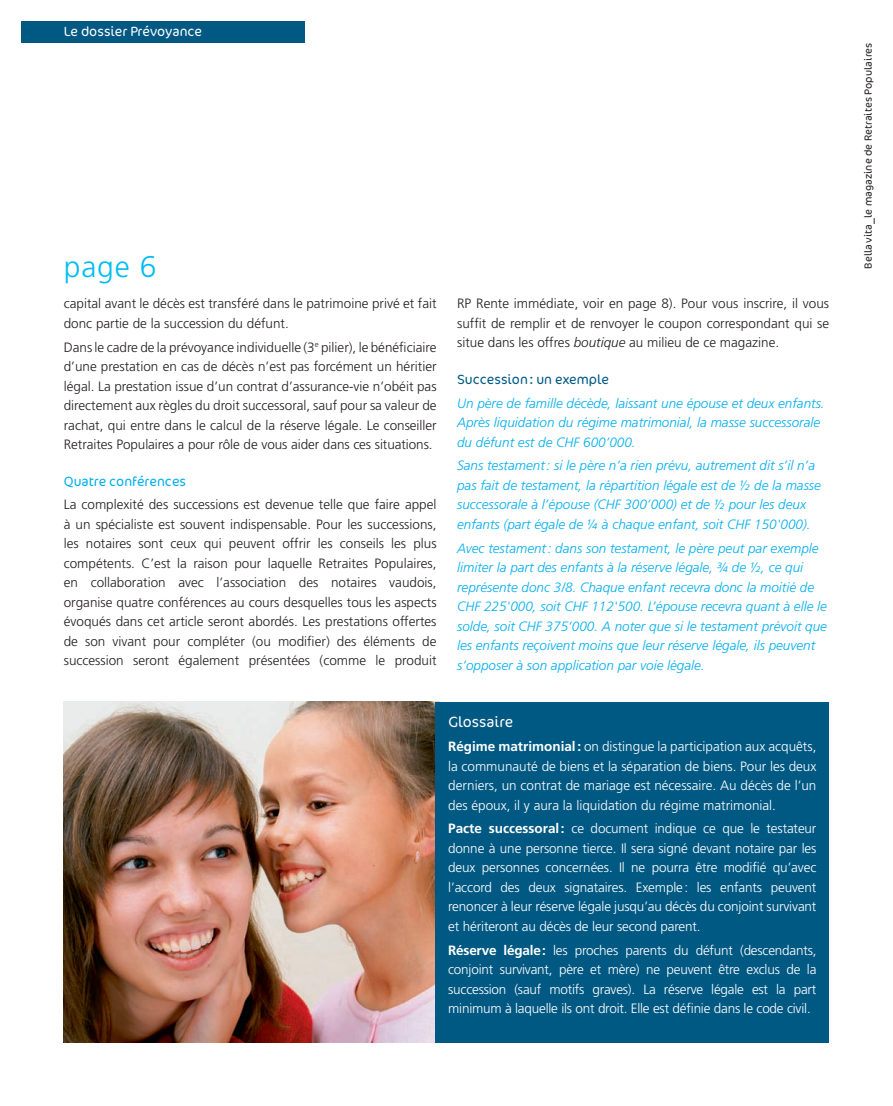
<style>
.page{position:relative;width:893px;height:1106px;background:#fff}
.page>*{position:absolute;margin:0;border:0;box-sizing:border-box;transform-origin:0 0}
.t1{font:300 30px "Frutiger";color:#01bdf2}
.t2{font:300 15px "Cocon";color:#fff}
.t3{font:300 13.5px/19.5px "Frutiger";color:#231f20;text-align:justify}
.t4{font:300 13.5px/19.5px "Frutiger";letter-spacing:-.01em;color:#fff;text-align:justify}
.t5{font:italic 300 13.5px/19.5px "Frutiger";color:#00aeef}
.t6{font:300 13.5px "Cocon";color:#005983}
.t7{font:300 13.5px "Cocon";color:#fff}
.t8{font:300 13.5px "Cocon";color:#00aeef}
.t9{font:300 10.5px "Cocon";letter-spacing:.005em;color:#231f20}
.s1{font-style:italic}
.s2{font-weight:700}
</style>
<div class="page">
<img style="left:64px;top:702px;width:371px;height:340px">
<div style="left:21px;top:21px;width:284px;height:22px;background:#005983"></div>
<div style="left:435px;top:702px;width:394px;height:340px;background:#005983"></div>
<p class="t7" style="left:64px;top:24px;width:140px">Le dossier Prévoyance</p>
<h1 class="t1" style="left:64px;top:249px;width:94px">page 6</h1>
<p class="t3" style="left:64px;top:294px;width:374px">capital avant le décès est transféré dans le patrimoine privé et fait donc partie de la succession du défunt.</p>
<p class="t3" style="left:64px;top:337px;width:374px">Dans le cadre de la prévoyance individuelle (3<sup>e</sup> pilier), le bénéficiaire d’une prestation en cas de décès n’est pas forcément un héritier légal. La prestation issue d’un contrat d’assurance-vie n’obéit pas directement aux règles du droit successoral, sauf pour sa valeur de rachat, qui entre dans le calcul de la réserve légale. Le conseiller Retraites Populaires a pour rôle de vous aider dans ces situations.</p>
<p class="t8" style="left:64px;top:473px;width:124px">Quatre conférences</p>
<p class="t3" style="left:64px;top:495px;width:374px">La complexité des successions est devenue telle que faire appel à un spécialiste est souvent indispensable. Pour les successions, les notaires sont ceux qui peuvent offrir les conseils les plus compétents. C’est la raison pour laquelle Retraites Populaires, en collaboration avec l’association des notaires vaudois, organise quatre conférences au cours desquelles tous les aspects évoqués dans cet article seront abordés. Les prestations offertes de son vivant pour compléter (ou modifier) des éléments de succession seront également présentées (comme le produit</p>
<p class="t3" style="left:457px;top:294px;width:374px">RP Rente immédiate, voir en page 8). Pour vous inscrire, il vous suffit de remplir et de renvoyer le coupon correspondant qui se situe dans les offres <span class="s1">boutique</span> au milieu de ce magazine.</p>
<p class="t6" style="left:457px;top:371px;width:153px">Succession: un exemple</p>
<p class="t5" style="left:457px;top:393px;width:369px">Un père de famille décède, laissant une épouse et deux enfants.<br>Après liquidation du régime matrimonial, la masse successorale du défunt est de CHF 600’000.</p>
<p class="t5" style="left:457px;top:456px;width:365px">Sans testament: si le père n’a rien prévu, autrement dit s’il n’a pas fait de testament, la répartition légale est de ½ de la masse successorale à l’épouse (CHF 300’000) et de ½ pour les deux enfants (part égale de ¼ à chaque enfant, soit CHF 150'000).</p>
<p class="t5" style="left:457px;top:538px;width:371px">Avec testament: dans son testament, le père peut par exemple limiter la part des enfants à la réserve légale, ¾ de ½, ce qui représente donc 3/8. Chaque enfant recevra donc la moitié de CHF 225'000, soit CHF 112'500. L’épouse recevra quant à elle le solde, soit CHF 375’000. A noter que si le testament prévoit que les enfants reçoivent moins que leur réserve légale, ils peuvent s’opposer à son application par voie légale.</p>
<p class="t2" style="left:448px;top:713px;width:67px">Glossaire</p>
<p class="t4" style="left:448px;top:736px;width:370px"><span class="s2">Régime matrimonial:</span> on distingue la participation aux acquêts, la communauté de biens et la séparation de biens. Pour les deux derniers, un contrat de mariage est nécessaire. Au décès de l’un des époux, il y aura la liquidation du régime matrimonial.</p>
<p class="t4" style="left:448px;top:818px;width:370px"><span class="s2">Pacte successoral:</span> ce document indique ce que le testateur donne à une personne tierce. Il sera signé devant notaire par les deux personnes concernées. Il ne pourra être modifié qu’avec l’accord des deux signataires. Exemple: les enfants peuvent renoncer à leur réserve légale jusqu’au décès du conjoint survivant et hériteront au décès de leur second parent.</p>
<p class="t4" style="left:448px;top:940px;width:370px"><span class="s2">Réserve légale:</span> les proches parents du défunt (descendants, conjoint survivant, père et mère) ne peuvent être exclus de la succession (sauf motifs graves). La réserve légale est la part minimum à laquelle ils ont droit. Elle est définie dans le code civil.</p>
<p class="t9" style="left:862px;top:269px;width:228px;rotate:-90deg">Bella vita_le magazine de Retraites Populaires</p>
</div>
